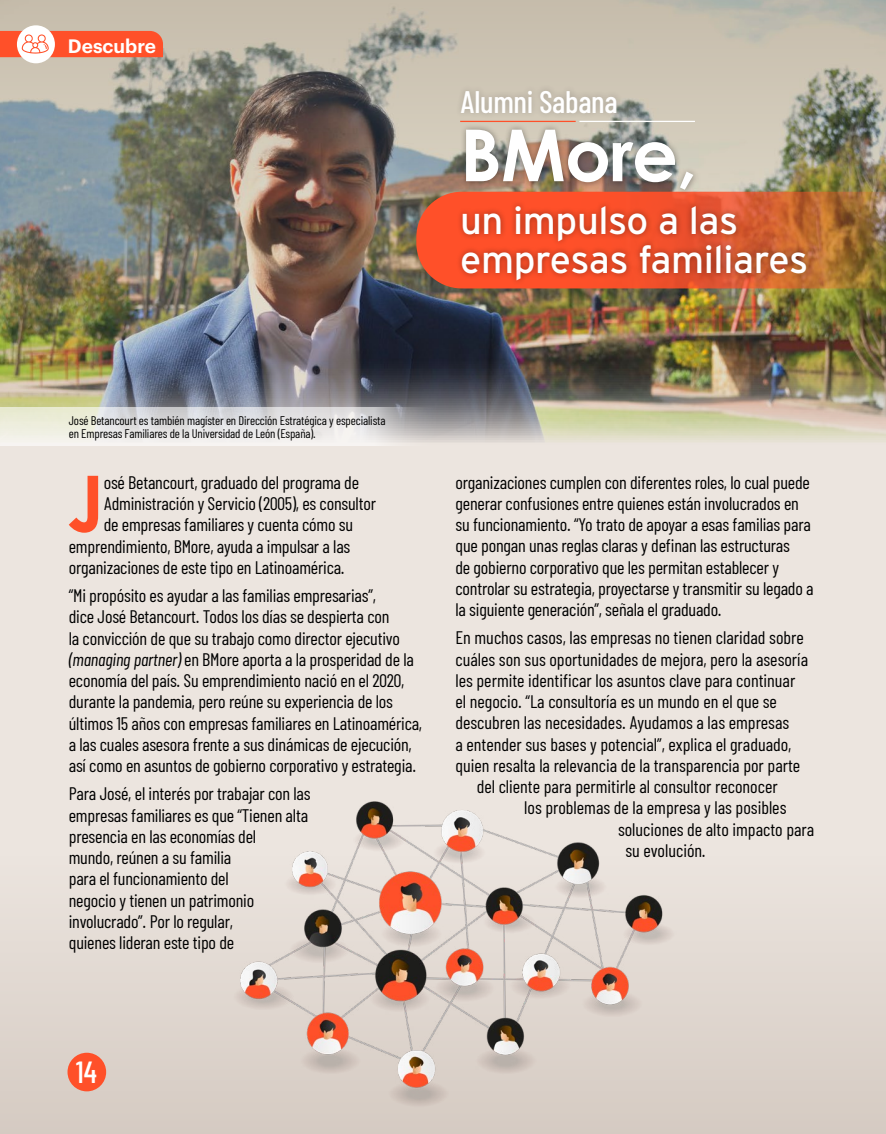
<style>
.page{position:relative;width:886px;height:1134px;background:#fff}
.page>*{position:absolute;margin:0;border:0;box-sizing:border-box;transform-origin:0 0}
.t1{font:700 77.38px "Century Gothic Pro";color:#ff5029}
.t2{font:700 71.75px "Century Gothic Pro";letter-spacing:-.01em;color:#fff}
.t3{font:38.38px/38.8px "Interstate";letter-spacing:-.01em;color:#fff}
.t4{font:500 31.25px "Barlow Condensed";letter-spacing:-.01em;color:#fff}
.t5{font:500 30.75px "Barlow Condensed";color:#fff}
.t6{font:600 19px "Graphik";color:#fff}
.t7{font:18.12px/21.2px "Barlow Condensed";letter-spacing:-.01em;color:#000}
.t8{font:12.5px/13.8px "Barlow Condensed";letter-spacing:-.01em;color:#000}
.s1{font-style:italic}
</style>
<div class="page">
<div style="left:0;top:1px;width:886px;height:1133px;background:#ece5df"></div>
<div style="left:1px;top:856px;width:885px;height:278px;background:linear-gradient(to bottom,#ebe4de,#d5cbc2)"></div>
<img style="left:0;top:254px;width:886px;height:188px">
<img style="left:0;top:0;width:886px;height:254px">
<svg style="left:0;top:407px;width:445px;height:39px"></svg>
<img style="left:416px;top:192px;width:470px;height:96px">
<div style="left:455px;top:84px;width:168px;height:35px;background:#c6bdae"></div>
<div style="left:456px;top:200px;width:356px;height:86px;background:#000;opacity:.4"></div>
<hr style="left:460px;top:121px;width:116px;height:1px;background:#ff5029">
<hr style="left:579px;top:121px;width:116px;height:1px;background:#fff">
<div style="left:459px;top:123px;width:240px;height:73px;background:#000;opacity:.4"></div>
<div style="left:17px;top:25px;width:38px;height:38px;background:#fff;border-radius:50%"></div>
<svg style="left:0;top:31px;width:163px;height:26px;background:#fe7050"></svg>
<img style="left:200px;top:801px;width:509px;height:308px">
<div style="left:67px;top:1053px;width:39px;height:38px;background:#ff5029;border-radius:50%"></div>
<p class="t6" style="left:68px;top:31px;width:90px">Descubre</p>
<h3 class="t4" style="left:460px;top:82px;width:159px">Alumni Sabana</h3>
<h2 class="t2" style="left:460px;top:110px;width:239px">BMore,</h2>
<h3 class="t3" style="left:460px;top:201px;width:349px">un impulso a las empresas familiares</h3>
<p class="t8" style="left:69px;top:413px;width:318px">José Betancourt es también magíster en Dirección Estratégica y especialista en Empresas Familiares de la Universidad de León (España).</p>
<h1 class="t1" style="left:67px;top:455px;width:39px">J</h1>
<p class="t7" style="left:104px;top:471px;width:257px">osé Betancourt, graduado del programa de</p>
<p class="t7" style="left:104px;top:492px;width:274px">Administración y Servicio (2005), es consultor</p>
<p class="t7" style="left:104px;top:514px;width:251px">de empresas familiares y cuenta cómo su</p>
<p class="t7" style="left:69px;top:535px;width:283px">emprendimiento, BMore, ayuda a impulsar a las</p>
<p class="t7" style="left:69px;top:556px;width:277px">organizaciones de este tipo en Latinoamérica.</p>
<p class="t7" style="left:69px;top:584px;width:355px">“Mi propósito es ayudar a las familias empresarias”,<br>dice José Betancourt. Todos los días se despierta con<br>la convicción de que su trabajo como director ejecutivo <span class="s1">(managing partner)</span> en BMore aporta a la prosperidad de la economía del país. Su emprendimiento nació en el 2020, durante la pandemia, pero reúne su experiencia de los últimos 15 años con empresas familiares en Latinoamérica, a las cuales asesora frente a sus dinámicas de ejecución, así como en asuntos de gobierno corporativo y estrategia.</p>
<p class="t7" style="left:69px;top:783px;width:243px">Para José, el interés por trabajar con las empresas familiares es que “Tienen alta presencia en las economías del<br>mundo, reúnen a su familia<br>para el funcionamiento del<br>negocio y tienen un patrimonio involucrado”. Por lo regular,<br>quienes lideran este tipo de</p>
<p class="t7" style="left:455px;top:471px;width:360px">organizaciones cumplen con diferentes roles, lo cual puede generar confusiones entre quienes están involucrados en su funcionamiento. “Yo trato de apoyar a esas familias para que pongan unas reglas claras y definan las estructuras<br>de gobierno corporativo que les permitan establecer y controlar su estrategia, proyectarse y transmitir su legado a la siguiente generación”, señala el graduado.</p>
<p class="t7" style="left:455px;top:627px;width:350px">En muchos casos, las empresas no tienen claridad sobre</p>
<p class="t7" style="left:455px;top:648px;width:354px">cuáles son sus oportunidades de mejora, pero la asesoría</p>
<p class="t7" style="left:455px;top:669px;width:341px">les permite identificar los asuntos clave para continuar</p>
<p class="t7" style="left:455px;top:690px;width:323px">el negocio. “La consultoría es un mundo en el que se</p>
<p class="t7" style="left:455px;top:712px;width:335px">descubren las necesidades. Ayudamos a las empresas</p>
<p class="t7" style="left:455px;top:733px;width:337px">a entender sus bases y potencial”, explica el graduado,</p>
<p class="t7" style="left:455px;top:754px;width:346px">quien resalta la relevancia de la transparencia por parte</p>
<p class="t7" style="left:477px;top:775px;width:302px">del cliente para permitirle al consultor reconocer</p>
<p class="t7" style="left:524px;top:797px;width:264px">los problemas de la empresa y las posibles</p>
<p class="t7" style="left:618px;top:818px;width:198px">soluciones de alto impacto para</p>
<p class="t7" style="left:625px;top:839px;width:82px">su evolución.</p>
<h3 class="t5" style="left:76px;top:1053px;width:23px">14</h3>
</div>
